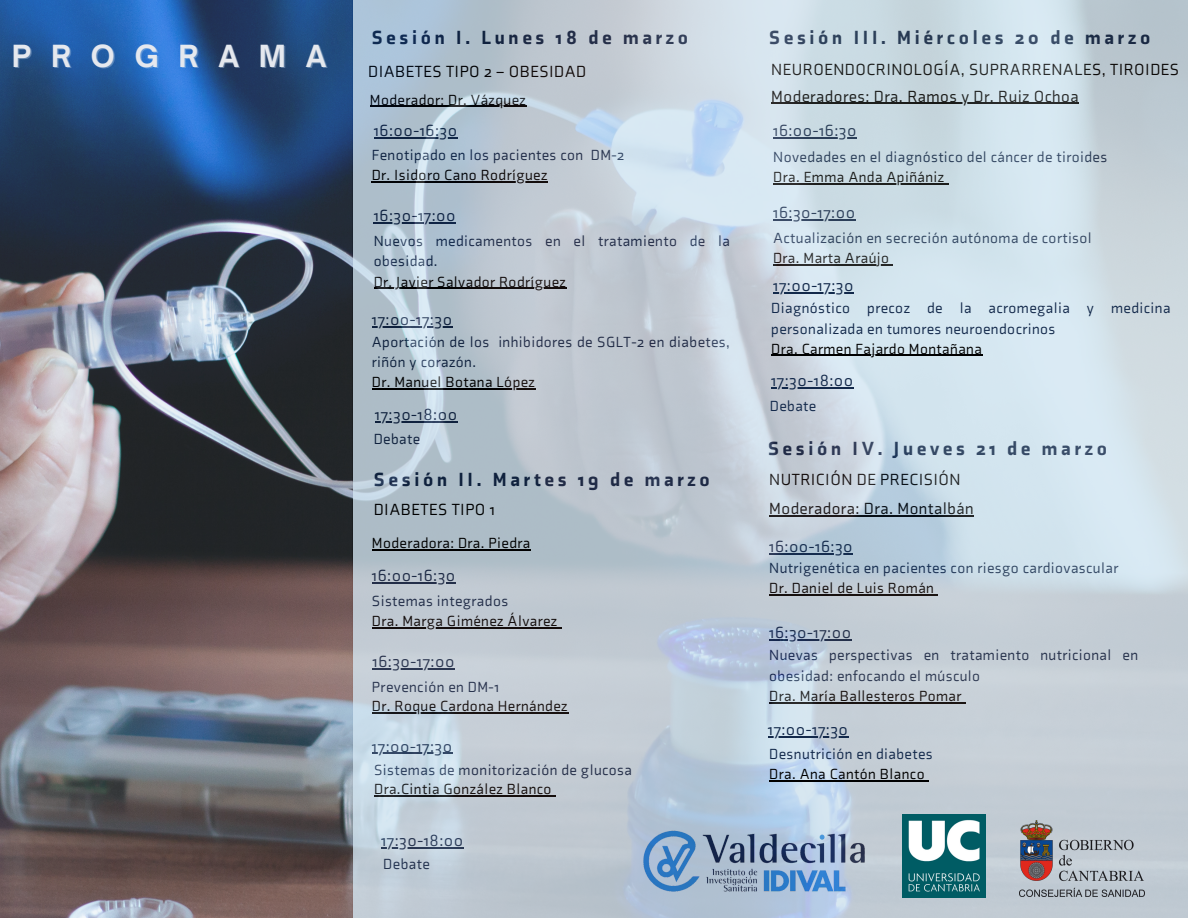
<style>
.page{position:relative;width:1188px;height:918px;background:#fff}
.page>*{position:absolute;margin:0;border:0;box-sizing:border-box;transform-origin:0 0}
.t1{font:700 29.25px "Open Sauce One";letter-spacing:.68em;color:#e5e8ee}
.t2{font:900 19.5px "Axia";letter-spacing:.19em;color:#13294b}
.t3{font:16.5px "Axia";letter-spacing:.03em;color:#13294b}
.t4{font:16.5px "Axia";letter-spacing:.03em;color:#000}
.t5{font:15px/20.2px "Axia";letter-spacing:.03em;color:#13294b}
.t6{font:15px "Axia";letter-spacing:.03em;color:#000}
</style>
<div class="page">
<img style="left:0;top:0;width:1188px;height:918px">
<hr style="left:372px;top:181px;width:176px;height:1px;background:#000">
<hr style="left:372px;top:388px;width:163px;height:2px;background:#000">
<hr style="left:374px;top:137px;width:84px;height:1px;background:#13294b">
<hr style="left:374px;top:223px;width:82px;height:1px;background:#13294b">
<hr style="left:372px;top:326px;width:81px;height:1px;background:#13294b">
<hr style="left:375px;top:421px;width:83px;height:1px;background:#13294b">
<hr style="left:374px;top:288px;width:192px;height:1px;background:#000">
<hr style="left:372px;top:582px;width:84px;height:1px;background:#13294b">
<hr style="left:372px;top:627px;width:186px;height:1px;background:#000">
<hr style="left:373px;top:668px;width:82px;height:2px;background:#13294b">
<hr style="left:372px;top:712px;width:196px;height:1px;background:#000">
<hr style="left:372px;top:753px;width:81px;height:1px;background:#13294b">
<hr style="left:773px;top:264px;width:117px;height:1px;background:#000">
<hr style="left:381px;top:847px;width:83px;height:2px;background:#13294b">
<hr style="left:773px;top:138px;width:84px;height:1px;background:#13294b">
<hr style="left:773px;top:219px;width:83px;height:1px;background:#13294b">
<hr style="left:374px;top:795px;width:178px;height:1px;background:#000">
<hr style="left:773px;top:183px;width:172px;height:2px;background:#000">
<hr style="left:370px;top:106px;width:156px;height:1px;background:#000">
<hr style="left:372px;top:550px;width:159px;height:1px;background:#000">
<hr style="left:771px;top:103px;width:308px;height:1px;background:#000">
<hr style="left:769px;top:594px;width:165px;height:1px;background:#000">
<hr style="left:769px;top:553px;width:84px;height:1px;background:#13294b">
<hr style="left:769px;top:702px;width:193px;height:1px;background:#000">
<hr style="left:769px;top:639px;width:83px;height:1px;background:#13294b">
<hr style="left:769px;top:516px;width:205px;height:1px;background:#000">
<hr style="left:771px;top:355px;width:211px;height:1px;background:#000">
<hr style="left:773px;top:292px;width:81px;height:1px;background:#13294b">
<hr style="left:768px;top:736px;width:81px;height:1px;background:#13294b">
<hr style="left:771px;top:387px;width:83px;height:2px;background:#13294b">
<hr style="left:769px;top:780px;width:156px;height:1px;background:#000">
<img style="left:903px;top:815px;width:82px;height:82px">
<img style="left:1020px;top:821px;width:124px;height:75px">
<h2 class="t1" style="left:12px;top:38px;width:316px">PROGRAMA</h2>
<p class="t2" style="left:372px;top:26px;width:318px">Sesión I. Lunes 18 de marzo</p>
<p class="t4" style="left:368px;top:61px;width:220px">DIABETES TIPO 2 – OBESIDAD</p>
<h3 class="t6" style="left:370px;top:91px;width:157px">Moderador: Dr. Vázquez</h3>
<p class="t3" style="left:374px;top:121px;width:85px">16:00-16:30</p>
<h2 class="t5" style="left:372px;top:145px;width:254px">Fenotipado en los pacientes con DM-2</h2>
<h3 class="t6" style="left:372px;top:166px;width:177px">Dr. Isidoro Cano Rodríguez</h3>
<p class="t3" style="left:374px;top:206px;width:83px">16:30-17:00</p>
<p class="t5" style="left:374px;top:231px;width:358px">Nuevos medicamentos en el tratamiento de la obesidad.</p>
<p class="t6" style="left:374px;top:273px;width:194px">Dr. Javier Salvador Rodríguez</p>
<p class="t3" style="left:372px;top:309px;width:82px">17:00-17:30</p>
<p class="t5" style="left:372px;top:332px;width:360px">Aportación de los inhibidores de SGLT-2 en diabetes, riñón y corazón.</p>
<h2 class="t6" style="left:372px;top:373px;width:165px">Dr. Manuel Botana López</h2>
<p class="t3" style="left:375px;top:404px;width:84px">17:30-18:00</p>
<p class="t5" style="left:374px;top:429px;width:48px">Debate</p>
<h3 class="t2" style="left:374px;top:468px;width:337px">Sesión II. Martes 19 de marzo</h3>
<p class="t4" style="left:374px;top:499px;width:123px">DIABETES TIPO 1</p>
<p class="t6" style="left:372px;top:534px;width:160px">Moderadora: Dra. Piedra</p>
<p class="t3" style="left:372px;top:566px;width:85px">16:00-16:30</p>
<p class="t5" style="left:372px;top:590px;width:138px">Sistemas integrados</p>
<p class="t6" style="left:372px;top:612px;width:187px">Dra. Marga Giménez Álvarez</p>
<p class="t3" style="left:373px;top:652px;width:83px">16:30-17:00</p>
<p class="t5" style="left:372px;top:677px;width:129px">Prevención en DM-1</p>
<p class="t6" style="left:372px;top:697px;width:197px">Dr. Roque Cardona Hernández</p>
<p class="t3" style="left:372px;top:736px;width:82px">17:00-17:30</p>
<p class="t5" style="left:374px;top:760px;width:259px">Sistemas de monitorización de glucosa</p>
<p class="t6" style="left:374px;top:780px;width:179px">Dra.Cintia González Blanco</p>
<h3 class="t3" style="left:381px;top:831px;width:84px">17:30-18:00</h3>
<p class="t5" style="left:383px;top:853px;width:48px">Debate</p>
<p class="t2" style="left:769px;top:26px;width:383px">Sesión III. Miércoles 20 de marzo</p>
<p class="t4" style="left:771px;top:60px;width:409px">NEUROENDOCRINOLOGÍA, SUPRARRENALES, TIROIDES</p>
<p class="t4" style="left:771px;top:86px;width:309px">Moderadores: Dra. Ramos y Dr. Ruiz Ochoa</p>
<p class="t3" style="left:773px;top:121px;width:85px">16:00-16:30</p>
<p class="t5" style="left:773px;top:147px;width:335px">Novedades en el diagnóstico del cáncer de tiroides</p>
<p class="t6" style="left:773px;top:168px;width:173px">Dra. Emma Anda Apiñániz</p>
<p class="t3" style="left:773px;top:203px;width:83px">16:30-17:00</p>
<p class="t5" style="left:773px;top:228px;width:320px">Actualización en secreción autónoma de cortisol</p>
<h2 class="t6" style="left:773px;top:249px;width:117px">Dra. Marta Araújo</h2>
<p class="t3" style="left:773px;top:275px;width:82px">17:00-17:30</p>
<p class="t5" style="left:771px;top:298px;width:401px">Diagnóstico precoz de la acromegalia y medicina personalizada en tumores neuroendocrinos</p>
<p class="t6" style="left:771px;top:340px;width:212px">Dra. Carmen Fajardo Montañana</p>
<p class="t3" style="left:771px;top:371px;width:84px">17:30-18:00</p>
<p class="t5" style="left:770px;top:395px;width:48px">Debate</p>
<p class="t2" style="left:768px;top:436px;width:340px">Sesión IV. Jueves 21 de marzo</p>
<p class="t4" style="left:769px;top:470px;width:193px">NUTRICIÓN DE PRECISIÓN</p>
<p class="t4" style="left:769px;top:499px;width:206px">Moderadora: Dra. Montalbán</p>
<p class="t3" style="left:769px;top:536px;width:85px">16:00-16:30</p>
<p class="t5" style="left:769px;top:557px;width:351px">Nutrigenética en pacientes con riesgo cardiovascular</p>
<p class="t6" style="left:769px;top:579px;width:166px">Dr. Daniel de Luis Román</p>
<p class="t3" style="left:769px;top:623px;width:83px">16:30-17:00</p>
<p class="t5" style="left:769px;top:645px;width:370px">Nuevas perspectivas en tratamiento nutricional en obesidad: enfocando el músculo</p>
<p class="t6" style="left:769px;top:687px;width:194px">Dra. María Ballesteros Pomar</p>
<p class="t3" style="left:768px;top:720px;width:82px">17:00-17:30</p>
<p class="t5" style="left:769px;top:744px;width:165px">Desnutrición en diabetes</p>
<p class="t6" style="left:769px;top:765px;width:157px">Dra. Ana Cantón Blanco</p>
</div>
